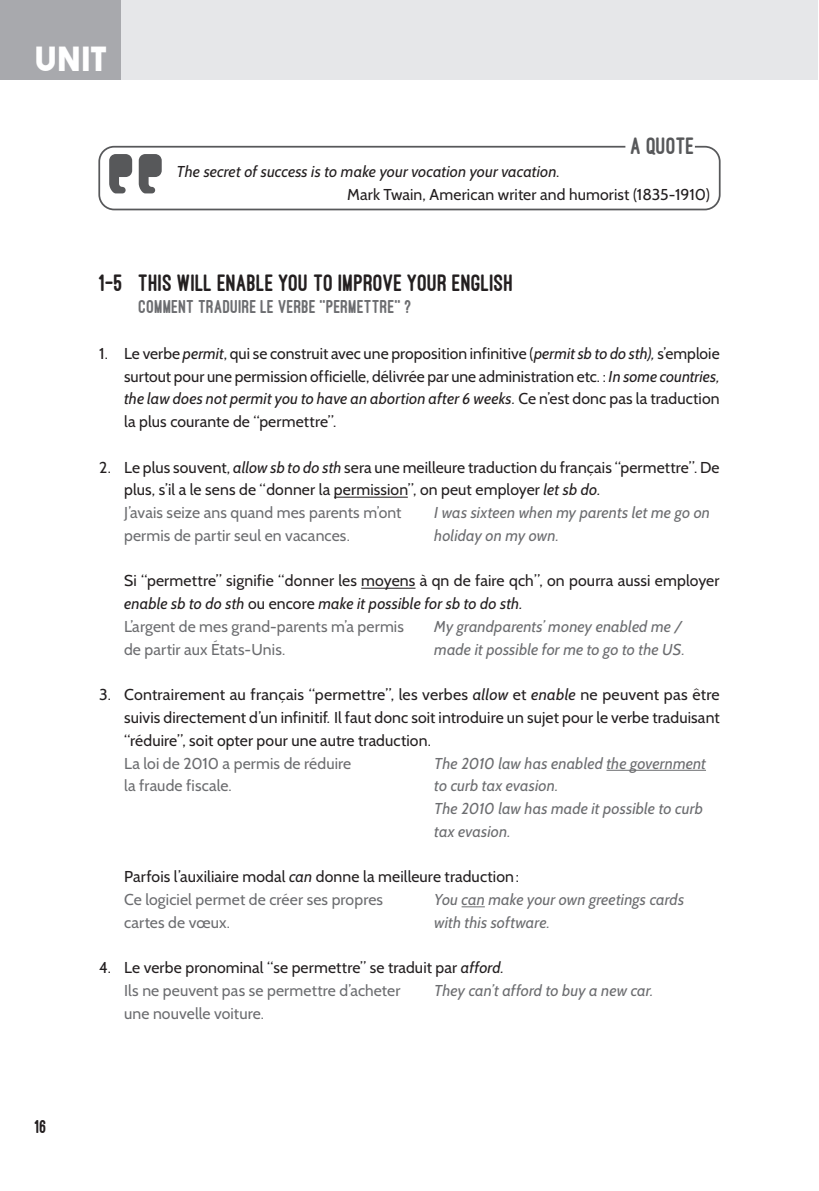
<style>
.page{position:relative;width:819px;height:1191px;background:#fff}
.page>*{position:absolute;margin:0;border:0;box-sizing:border-box;transform-origin:0 0}
.t1{font:33.25px "The Bold Font";color:#fff}
.t2{font:800 24.5px "Ostrich Sans";letter-spacing:.005em;color:#231f20}
.t3{font:800 24.5px "Ostrich Sans";color:#57585a}
.t4{font:800 19.25px "Ostrich Sans";letter-spacing:.01em;color:#6c6d70}
.t5{font:800 19.25px "Ostrich Sans";color:#231f20}
.t6{font:15.75px/22.8px "Cabin";letter-spacing:.01em;color:#231f20}
.t7{font:italic 15.75px/22.8px "Cabin";letter-spacing:.005em;color:#6c6d70}
.t8{font:15.75px/22.8px "Cabin";letter-spacing:.01em;color:#6c6d70}
.t9{font:italic 15.75px/22.8px "Cabin";letter-spacing:.005em;color:#231f20}
.s1{font-style:normal}
.s2{font-style:italic}
.s3{color:#6c6d70}
.s4{color:#231f20}
.s5{font-style:italic;color:#231f20}
</style>
<div class="page">
<div style="left:0;top:0;width:818px;height:79px;background:#e6e7e9"></div>
<div style="left:0;top:0;width:120px;height:79px;background:#a8a9ad"></div>
<div style="left:98px;top:146px;width:622px;height:64px;border:2px solid #57585a;border-radius:15px"></div>
<div style="left:625px;top:137px;width:69px;height:25px;background:#fff"></div>
<hr style="left:334px;top:497px;width:74px;height:1px;background:#231f20">
<hr style="left:361px;top:588px;width:54px;height:1px;background:#231f20">
<hr style="left:606px;top:770px;width:100px;height:1px;background:#6c6d70">
<svg style="left:461px;top:906px;width:24px;height:1px"></svg>
<svg style="left:109px;top:154px;width:53px;height:39px"></svg>
<h1 class="t1" style="left:35px;top:38px;width:74px">UNIT</h1>
<h2 class="t3" style="left:630px;top:133px;width:66px">A QUOTE</h2>
<p class="t9" style="left:347px;top:160px;width:364px;text-indent:-170px">The secret of success is to make your vocation your vacation<span class="s1">.<br>Mark Twain, American writer and humorist (1835-1910)</span></p>
<p class="t5" style="left:35px;top:1116px;width:13px">16</p>
<h2 class="t2" style="left:99px;top:269px;width:416px">1-5 THIS WILL ENABLE YOU TO IMPROVE YOUR ENGLISH</h2>
<p class="t4" style="left:139px;top:297px;width:274px">COMMENT TRADUIRE LE VERBE ‘’PERMETTRE’’ ?</p>
<p class="t6" style="left:124px;top:342px;width:597px;text-align:justify;text-indent:-25px">1. Le verbe <span class="s2">permit</span>, qui se construit avec une proposition infinitive (<span class="s2">permit sb to do sth),</span> s’emploie surtout pour une permission officielle, délivrée par une administration etc. : <span class="s2">In some countries, the law does not permit you to have an abortion after 6 weeks.</span> Ce n’est donc pas la traduction la plus courante de “permettre”.</p>
<p class="t6" style="left:124px;top:455px;width:597px;text-indent:-25px">2. Le plus souvent, <span class="s2">allow sb to do sth</span> sera une meilleure traduction du français “permettre”. De plus, s’il a le sens de “donner la permission”, on peut employer <span class="s2">let sb do.<br></span><span class="s3">J’avais seize ans quand mes parents m’ont<br>permis de partir seul en vacances.</span></p>
<p class="t7" style="left:434px;top:501px;width:277px">I was sixteen when my parents let me go on holiday on my own.</p>
<p class="t6" style="left:124px;top:569px;width:597px">Si “permettre” signifie “donner les moyens à qn de faire qch”, on pourra aussi employer <span class="s2">enable sb to do sth</span> ou encore <span class="s2">make it possible for sb to do sth.<br></span><span class="s3">L’argent de mes grand-parents m’a permis<br>de partir aux États-Unis.</span></p>
<p class="t7" style="left:434px;top:615px;width:252px">My grandparents’ money enabled me / made it possible for me to go to the US.</p>
<p class="t6" style="left:124px;top:683px;width:597px;text-align:justify;text-indent:-25px">3. Contrairement au français “permettre”, les verbes <span class="s2">allow</span> et <span class="s2">enable</span> ne peuvent pas être suivis directement d’un infinitif<span class="s2">.</span> Il faut donc soit introduire un sujet pour le verbe traduisant “réduire”, soit opter pour une autre traduction.</p>
<p class="t8" style="left:124px;top:751px;width:229px">La loi de 2010 a permis de réduire la fraude fiscale.</p>
<p class="t7" style="left:434px;top:751px;width:273px">The 2010 law has enabled the government to curb tax evasion.<br>The 2010 law has made it possible to curb tax evasion.</p>
<p class="t6" style="left:124px;top:865px;width:396px">Parfois l’auxiliaire modal <span class="s2">can</span> donne la meilleure traduction:<br><span class="s3">Ce logiciel permet de créer ses propres<br>cartes de vœux.</span></p>
<p class="t7" style="left:434px;top:888px;width:251px">You can make your own greetings cards with this software.</p>
<p class="t8" style="left:124px;top:956px;width:381px;text-indent:-25px"><span class="s4">4. Le verbe pronominal “se permettre” se traduit par</span> <span class="s5">afford.<br></span>Ils ne peuvent pas se permettre d’acheter<br>une nouvelle voiture.</p>
<p class="t7" style="left:434px;top:979px;width:221px">They can’t afford to buy a new car.</p>
</div>
